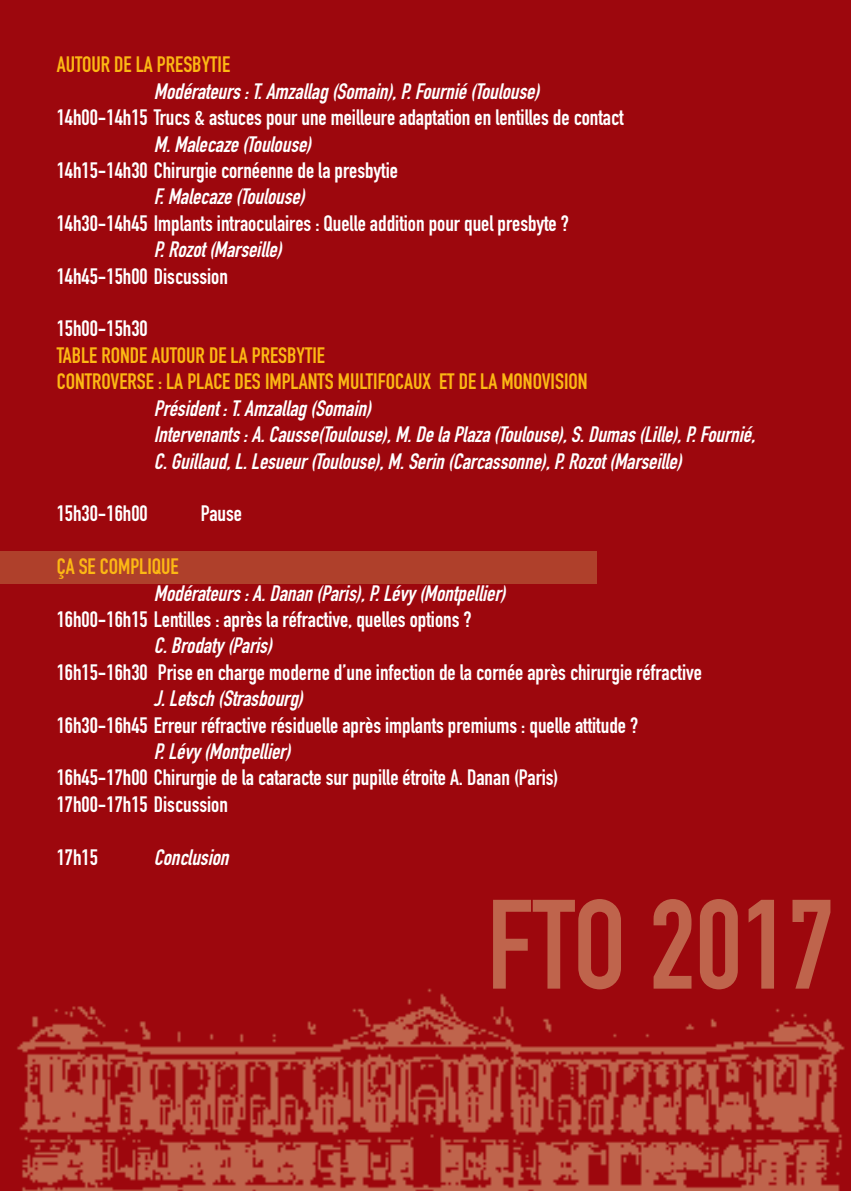
<style>
.page{position:relative;width:851px;height:1191px;background:#fff}
.page>*{position:absolute;margin:0;border:0;box-sizing:border-box;transform-origin:0 0}
.t1{font:124.8px "DIN Engschrift Alternate";color:#bf644c}
.t2{font:22px/26.4px "DIN Engschrift Alternate";color:#fff}
.t3{font:italic 22px/26.4px "DIN Engschrift Alternate";color:#fff}
.t4{font:22px/26.4px "DIN Engschrift Alternate";color:#fcb814}
</style>
<div class="page">
<div style="left:0;top:0;width:850px;height:1191px;background:#9d070d"></div>
<div style="left:0;top:551px;width:596px;height:32px;background:#af402b"></div>
<img style="left:17px;top:988px;width:828px;height:203px">
<p class="t4" style="left:57px;top:54px;width:175px">AUTOUR DE LA PRESBYTIE</p>
<p class="t3" style="left:154px;top:80px;width:391px">Modérateurs : T. Amzallag (Somain), P. Fournié (Toulouse)</p>
<p class="t2" style="left:57px;top:106px;width:568px">14h00-14h15 Trucs &amp; astuces pour une meilleure adaptation en lentilles de contact</p>
<p class="t3" style="left:154px;top:133px;width:163px">M. Malecaze (Toulouse)</p>
<p class="t2" style="left:57px;top:159px;width:342px">14h15-14h30 Chirurgie cornéenne de la presbytie</p>
<p class="t3" style="left:154px;top:186px;width:156px">F. Malecaze (Toulouse)</p>
<p class="t2" style="left:57px;top:212px;width:513px">14h30-14h45 Implants intraoculaires : Quelle addition pour quel presbyte ?</p>
<p class="t3" style="left:154px;top:238px;width:133px">P. Rozot (Marseille)</p>
<p class="t2" style="left:57px;top:265px;width:173px">14h45-15h00 Discussion</p>
<p class="t2" style="left:57px;top:318px;width:92px">15h00-15h30</p>
<p class="t4" style="left:57px;top:344px;width:532px">TABLE RONDE AUTOUR DE LA PRESBYTIE<br>CONTROVERSE : LA PLACE DES IMPLANTS MULTIFOCAUX ET DE LA MONOVISION</p>
<p class="t3" style="left:154px;top:397px;width:607px">Président : T. Amzallag (Somain)<br>Intervenants : A. Causse(Toulouse), M. De la Plaza (Toulouse), S. Dumas (Lille), P. Fournié,<br>C. Guillaud, L. Lesueur (Toulouse), M. Serin (Carcassonne), P. Rozot (Marseille)</p>
<p class="t2" style="left:57px;top:502px;width:92px">15h30-16h00</p>
<p class="t2" style="left:201px;top:502px;width:43px">Pause</p>
<p class="t4" style="left:57px;top:555px;width:123px">ÇA SE COMPLIQUE</p>
<p class="t3" style="left:154px;top:582px;width:357px">Modérateurs : A. Danan (Paris), P. Lévy (Montpellier)</p>
<p class="t2" style="left:57px;top:608px;width:416px">16h00-16h15 Lentilles : après la réfractive, quelles options ?</p>
<p class="t3" style="left:154px;top:634px;width:124px">C. Brodaty (Paris)</p>
<p class="t2" style="left:57px;top:661px;width:646px">16h15-16h30 Prise en charge moderne d’une infection de la cornée après chirurgie réfractive</p>
<p class="t3" style="left:154px;top:687px;width:155px">J. Letsch (Strasbourg)</p>
<p class="t2" style="left:57px;top:714px;width:583px">16h30-16h45 Erreur réfractive résiduelle après implants premiums : quelle attitude ?</p>
<p class="t3" style="left:154px;top:740px;width:142px">P. Lévy (Montpellier)</p>
<p class="t2" style="left:57px;top:766px;width:503px">16h45-17h00 Chirurgie de la cataracte sur pupille étroite A. Danan (Paris)<br>17h00-17h15 Discussion</p>
<p class="t2" style="left:57px;top:846px;width:43px">17h15</p>
<p class="t3" style="left:154px;top:846px;width:80px">Conclusion</p>
<h1 class="t1" style="left:487px;top:899px;width:349px">FTO 2017</h1>
</div>
